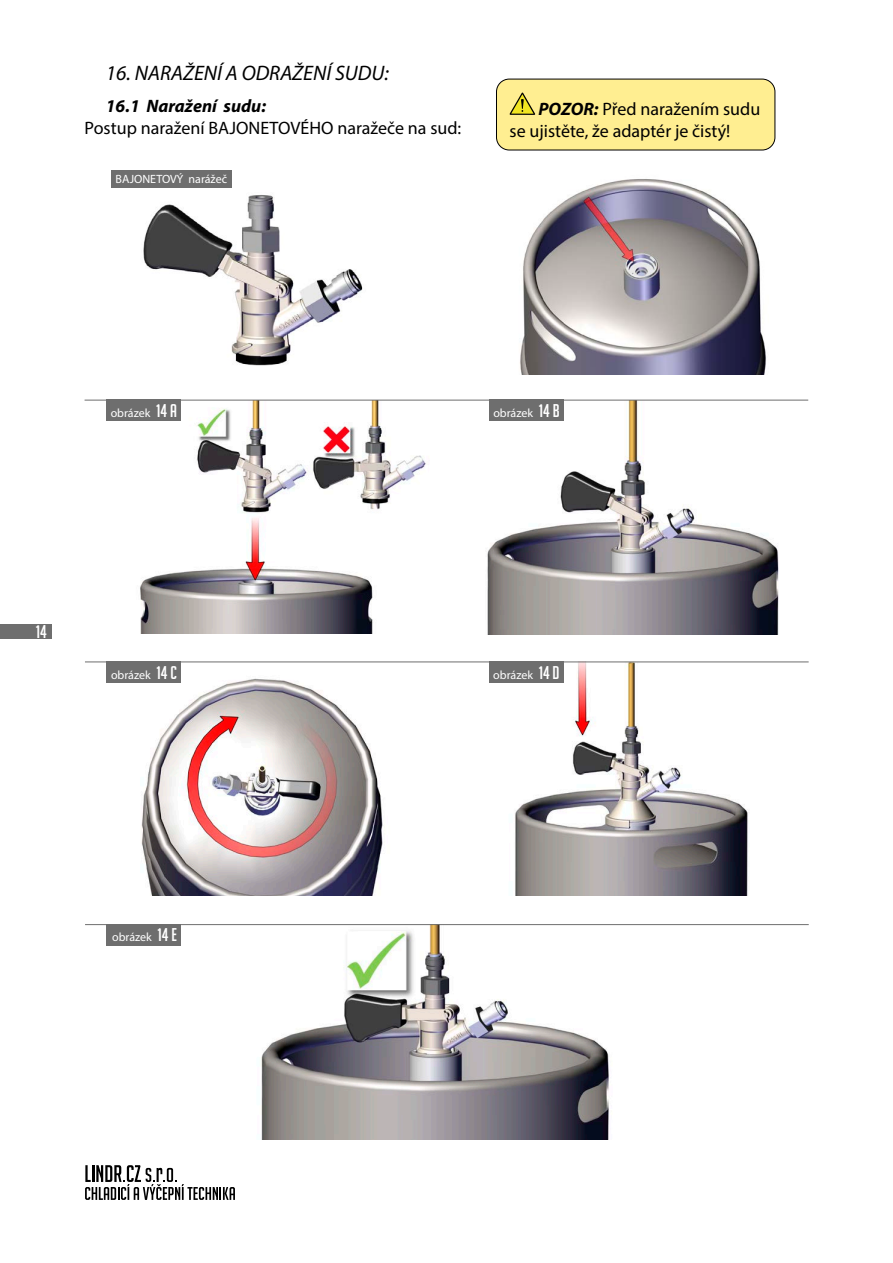
<style>
.page{position:relative;width:893px;height:1263px;background:#fff}
.page>*{position:absolute;margin:0;border:0;box-sizing:border-box;transform-origin:0 0}
.t1{font:italic 21px "Myriad Pro";color:#000}
.t2{font:18px/21.6px "Myriad Pro";color:#000}
.t3{font:italic 700 18px "Myriad Pro";color:#000}
.t4{font:18px "Big Noodle Titling";color:#fff}
.t5{font:12px "Myriad Pro";color:#fff}
.s1{font-weight:700;font-style:italic}
.s2{font-family:"Big Noodle Titling";font-size:18px}
</style>
<div class="page">
<div style="left:0;top:624px;width:51px;height:15px;background:#6e6e6e"></div>
<svg style="left:85px;top:1165px;width:150px;height:35px"></svg>
<img style="left:209px;top:925px;width:464px;height:215px">
<img style="left:140px;top:401px;width:286px;height:233px">
<img style="left:487px;top:401px;width:292px;height:233px">
<div style="left:106px;top:400px;width:75px;height:21px;background:#6e6e6e"></div>
<hr style="left:85px;top:400px;width:723px;height:1px;background:#6e6e6e">
<div style="left:489px;top:400px;width:75px;height:21px;background:#6e6e6e"></div>
<img style="left:85px;top:662px;width:344px;height:233px">
<img style="left:463px;top:662px;width:345px;height:233px">
<hr style="left:85px;top:661px;width:724px;height:1px;background:#6e6e6e">
<div style="left:107px;top:661px;width:74px;height:22px;background:#6e6e6e"></div>
<div style="left:489px;top:661px;width:75px;height:22px;background:#6e6e6e"></div>
<hr style="left:85px;top:924px;width:724px;height:1px;background:#6e6e6e">
<div style="left:107px;top:924px;width:74px;height:22px;background:#6e6e6e"></div>
<img style="left:143px;top:170px;width:220px;height:196px">
<img style="left:520px;top:179px;width:246px;height:195px">
<div style="left:496px;top:79px;width:279px;height:71px;background:#ffee91;border-radius:13px"></div>
<svg style="left:510px;top:93px;width:25px;height:22px"></svg>
<div style="left:496px;top:79px;width:279px;height:71px;border:1px solid #000;border-radius:13px"></div>
<div style="left:111px;top:170px;width:120px;height:18px;background:#6e6e6e"></div>
<p class="t1" style="left:106px;top:60px;width:285px">16. NARAŽENÍ A ODRAŽENÍ SUDU:</p>
<p class="t3" style="left:106px;top:94px;width:162px">16.1 Naražení sudu:</p>
<p class="t2" style="left:85px;top:116px;width:378px">Postup naražení BAJONETOVÉHO naražeče na sud:</p>
<p class="t5" style="left:116px;top:172px;width:113px">BAJONETOVÝ narážeč</p>
<p class="t2" style="left:510px;top:98px;width:252px;text-indent:29px"><span class="s1">POZOR:</span> Před naražením sudu se ujistěte, že adaptér je čistý!</p>
<p class="t5" style="left:111px;top:405px;width:68px">obrázek <span class="s2">14 A</span></p>
<p class="t5" style="left:493px;top:405px;width:68px">obrázek <span class="s2">14 b</span></p>
<p class="t4" style="left:36px;top:622px;width:12px">14</p>
<p class="t5" style="left:111px;top:667px;width:67px">obrázek <span class="s2">14 c</span></p>
<p class="t5" style="left:493px;top:667px;width:68px">obrázek <span class="s2">14 d</span></p>
<p class="t5" style="left:112px;top:930px;width:66px">obrázek <span class="s2">14 e</span></p>
</div>
